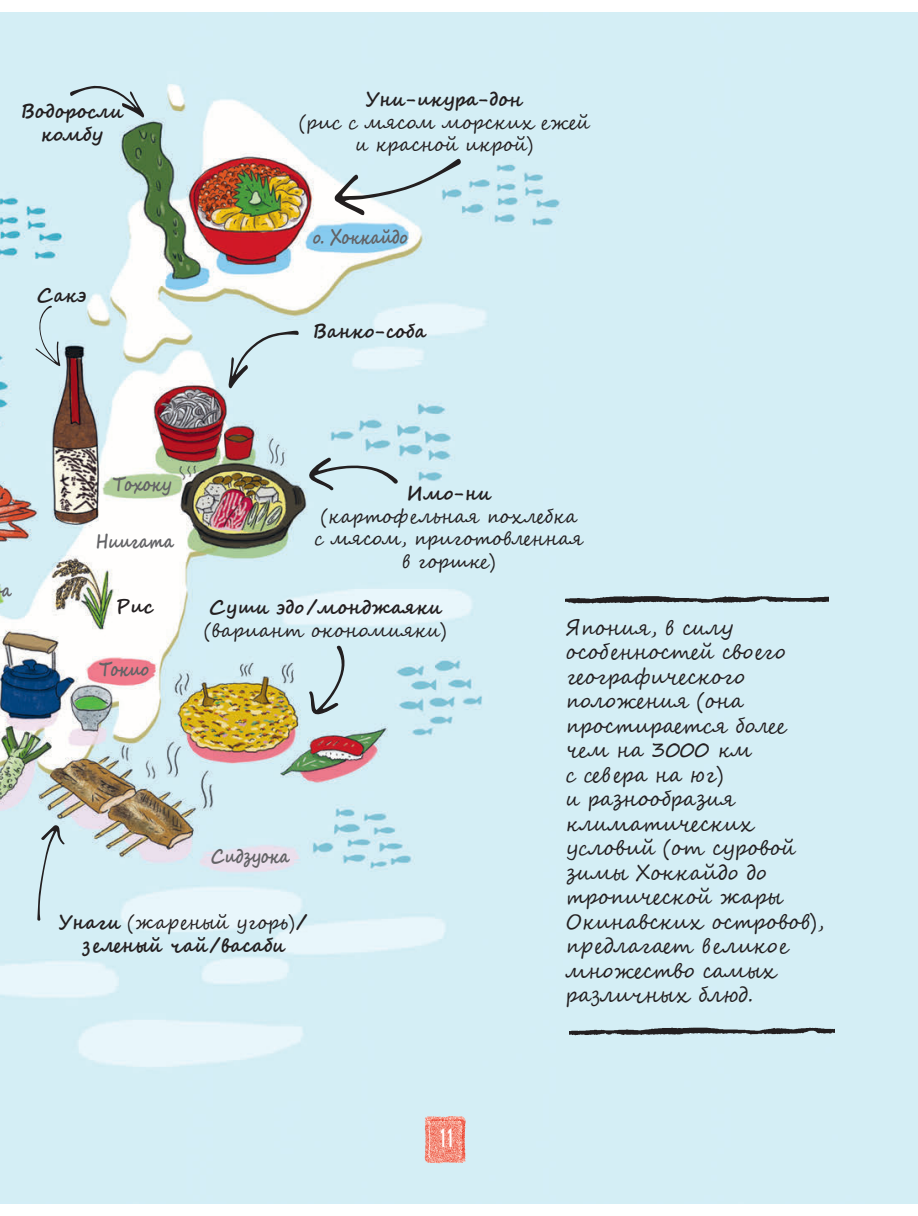
<style>
.page{position:relative;width:918px;height:1216px;background:#fff}
.page>*{position:absolute;margin:0;border:0;box-sizing:border-box;transform-origin:0 0}
.t1{font:25.2px "Local Brewery Four";color:#fff}
.t2{font:21px/24.5px "Segoe Script";color:#231f20;scale:.95 1}
.t3{font:700 19.25px/22.8px "Segoe Script";color:#231f20;text-align:center;scale:.95 1}
.t4{font:19.25px/22.8px "Segoe Script";color:#231f20;text-align:center;scale:.95 1}
.t5{font:700 19.25px "Segoe Script";letter-spacing:-.03em;color:#636366;scale:.81 1}
.s1{font-weight:400}
</style>
<div class="page">
<img style="left:0;top:12px;width:918px;height:1191px">
<svg style="left:334px;top:158px;width:127px;height:58px;background:#c7dbe1"></svg>
<svg style="left:35px;top:305px;width:25px;height:61px;background:#c3dae1"></svg>
<svg style="left:308px;top:457px;width:90px;height:33px;background:#b8cdd3"></svg>
<svg style="left:309px;top:645px;width:38px;height:70px;background:#bbd1d7"></svg>
<svg style="left:228px;top:331px;width:71px;height:58px;background:#c3dae1"></svg>
<svg style="left:70px;top:85px;width:74px;height:33px;background:#bdd3da"></svg>
<svg style="left:37px;top:824px;width:28px;height:96px;background:#c1d8df"></svg>
<svg style="left:569px;top:1027px;width:266px;height:9px;background:#798387"></svg>
<svg style="left:566px;top:595px;width:262px;height:9px;background:#788286"></svg>
<img style="left:425px;top:1115px;width:34px;height:48px">
<img style="left:429px;top:1118px;width:34px;height:41px">
<img style="left:425px;top:1123px;width:31px;height:39px">
<p class="t3" style="left:21px;top:100px;width:110px">Водоросли комбу</p>
<p class="t3" style="left:37px;top:284px;width:54px">Сакэ</p>
<p class="t3" style="left:366px;top:88px;width:166px">Уни-икура-дон</p>
<p class="t4" style="left:299px;top:111px;width:308px">(рис с мясом морских ежей и красной икрой)</p>
<p class="t5" style="left:313px;top:222px;width:118px">о. Хоккайдо</p>
<p class="t3" style="left:313px;top:320px;width:121px">Ванко-соба</p>
<p class="t5" style="left:2px;top:574px;width:14px">а</p>
<p class="t5" style="left:113px;top:468px;width:73px">Тохоку</p>
<p class="t5" style="left:96px;top:526px;width:98px">Ниигата</p>
<p class="t3" style="left:407px;top:482px;width:91px">Имо-ни</p>
<p class="t4" style="left:314px;top:504px;width:285px">(картоф ельная похлебка с мясом, приготовленная в горшке)</p>
<p class="t3" style="left:116px;top:595px;width:41px">Рис</p>
<p class="t5" style="left:100px;top:653px;width:62px">Токио</p>
<p class="t3" style="left:209px;top:596px;width:247px">Суши эдо /монджаяки</p>
<p class="t4" style="left:204px;top:619px;width:257px">(вариант окономияки)</p>
<p class="t5" style="left:211px;top:841px;width:99px">Сидзуока</p>
<p class="t3" style="left:59px;top:911px;width:262px">Унаги <span class="s1">(жар еный угорь)</span>/ з еленый чай/васаби</p>
<p class="t2" style="left:566px;top:615px;width:273px">Япония, в силу<br>особ енностей сво его географического положения (она простирается более чем на 3000 км<br>с сев ера на юг)<br>и разнообразия климатических условий (от суровой зимы Хоккайдо до тропической жары<br>Окинавских островов), пр едлагает в елико е множество самых различных блюд.</p>
<p class="t1" style="left:439px;top:1123px;width:16px">11</p>
</div>
